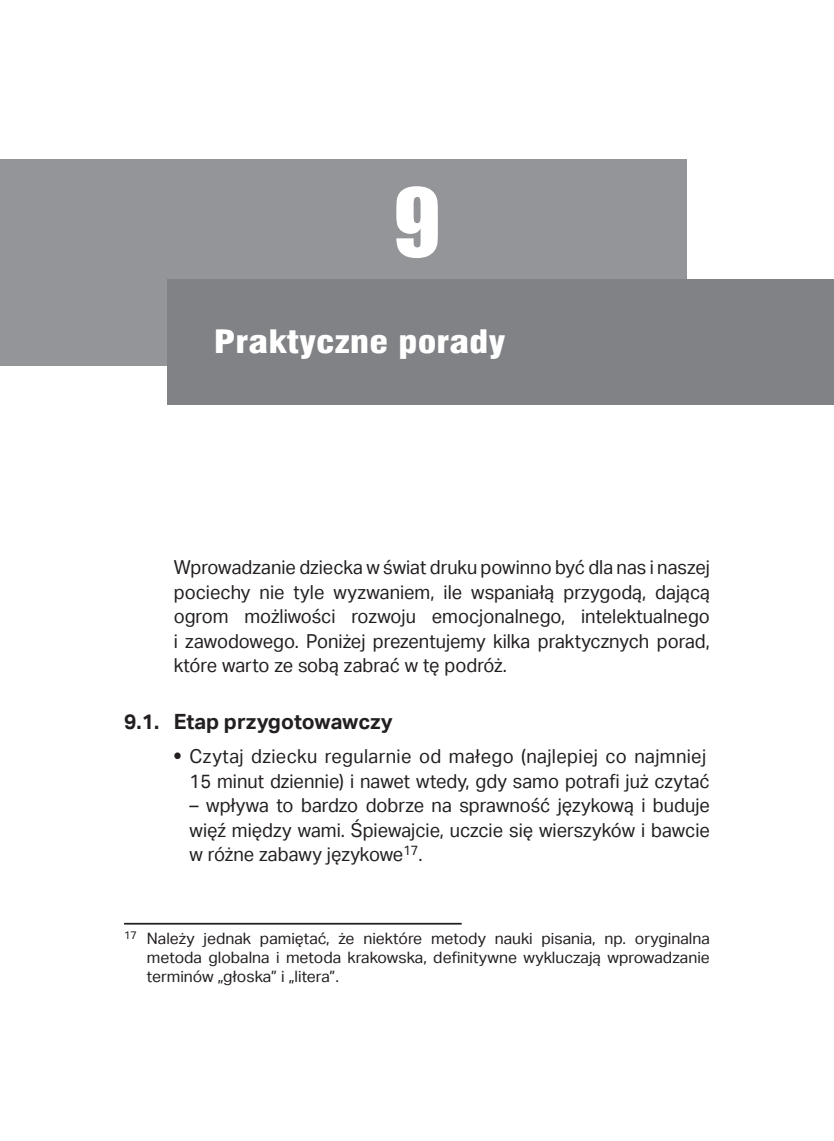
<style>
.page{position:relative;width:834px;height:1141px;background:#fff}
.page>*{position:absolute;margin:0;border:0;box-sizing:border-box;transform-origin:0 0}
.t1{font:87.5px "Impact";color:#fff}
.t2{font:31.5px "Swis 721 Blk Cn EU Normal";color:#fff;scale:1.2 1}
.t3{font:700 21px "Aktiv Grotesk";color:#231f20}
.t4{font:19.25px/24.5px "Aktiv Grotesk";color:#231f20;text-align:justify;scale:.95 1}
.t5{font:19.25px/24.5px "Aktiv Grotesk";letter-spacing:.02em;color:#231f20;text-align:right;scale:.95 1}
.t6{font:15.75px/18.9px "Aktiv Grotesk";color:#231f20;text-align:justify}
.s1{font-family:"Yu Gothic";font-weight:500}
</style>
<div class="page">
<hr style="left:124px;top:923px;width:337px;height:2px;background:#231f20">
<div style="left:0;top:159px;width:686px;height:206px;background:#939598"></div>
<div style="left:167px;top:279px;width:666px;height:126px;background:#808285"></div>
<h1 class="t1" style="left:393px;top:155px;width:49px">9</h1>
<h2 class="t2" style="left:214px;top:322px;width:244px">Praktyczne porady</h2>
<p class="t4" style="left:174px;top:555px;width:565px">Wprowadzanie dziecka w świat druku powinno być dla nas i naszej pociechy nie tyle wyzwaniem, ile wspaniałą przygodą, dającą ogrom możliwości rozwoju emocjonalnego, intelektualnego i zawodowego. Poniżej prezentujemy kilka praktycznych porad, które warto ze sobą zabrać w tę podróż.</p>
<p class="t3" style="left:124px;top:709px;width:270px">9.1. Etap przygotowawczy</p>
<p class="t5" style="left:168px;top:744px;width:571px"><span class="s1">•</span>Czytaj dziecku regularnie od małego (najlepiej co najmniej<br>15 minut dziennie) i nawet wtedy, gdy samo potrafi już czytać</p>
<p class="t4" style="left:189px;top:793px;width:549px">– wpływa to bardzo dobrze na sprawność językową i buduje więź między wami. Śpiewajcie, uczcie się wierszyków i bawcie w różne zabawy językowe<sup>17</sup>.</p>
<p class="t6" style="left:147px;top:930px;width:564px;text-indent:-23px"><sup>17</sup> Należy jednak pamiętać, że niektóre metody nauki pisania, np. oryginalna metoda globalna i metoda krakowska, definitywne wykluczają wprowadzanie terminów „głoska” i „litera”.</p>
</div>
